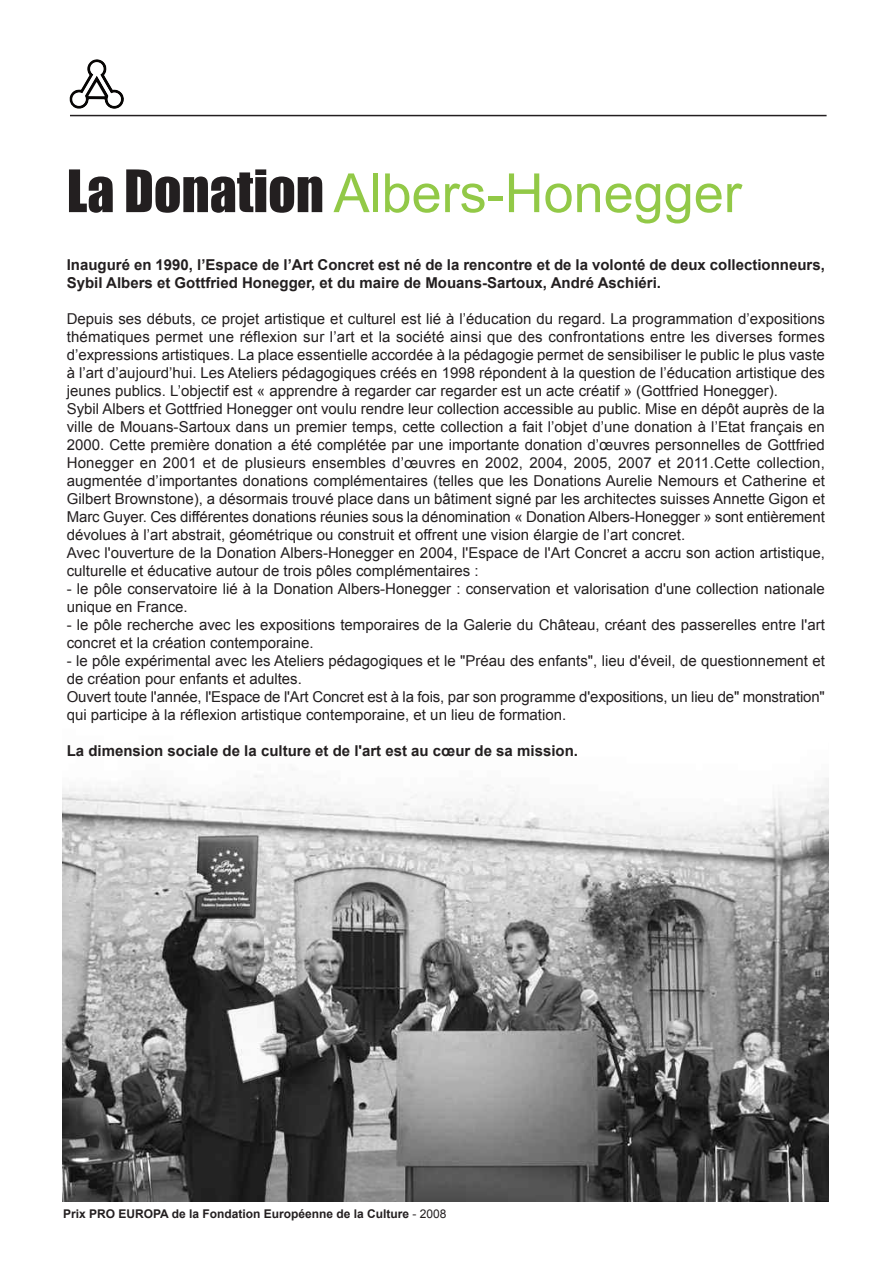
<style>
.page{position:relative;width:893px;height:1263px;background:#fff}
.page>*{position:absolute;margin:0;border:0;box-sizing:border-box;transform-origin:0 0}
.t1{font:54px "Arial";color:#92c947}
.t2{font:15px/18px "Arial";color:#231f20}
.t3{font:700 15px/18px "Arial";color:#231f20}
.t4{font:700 12px "Arial";color:#231f20}
.s1{font-family:"Impact";color:#231f20}
.s2{font-weight:400}
</style>
<div class="page">
<img style="left:70px;top:59px;width:54px;height:50px">
<hr style="left:70px;top:115px;width:757px;height:1px;background:#231f20">
<img style="left:63px;top:775px;width:765px;height:426px">
<h1 class="t1" style="left:67px;top:163px;width:676px"><span class="s1">La Donation</span> Albers-Honegger</h1>
<p class="t3" style="left:67px;top:256px;width:760px">Inauguré en 1990, l’Espace de l’Art Concret est né de la rencontre et de la volonté de deux collectionneurs,<br>Sybil Albers et Gottfried Honegger, et du maire de Mouans-Sartoux, André Aschiéri.</p>
<p class="t2" style="left:67px;top:310px;width:760px">Depuis ses débuts, ce projet artistique et culturel est lié à l’éducation du regard. La programmation d’expositions thématiques permet une réflexion sur l’art et la société ainsi que des confrontations entre les diverses formes d’expressions artistiques. La place essentielle accordée à la pédagogie permet de sensibiliser le public le plus vaste à l’art d’aujourd’hui. Les Ateliers pédagogiques créés en 1998 répondent à la question de l’éducation artistique des jeunes publics. L’objectif est « apprendre à regarder car regarder est un acte créatif » (Gottfried Honegger).<br>Sybil Albers et Gottfried Honegger ont voulu rendre leur collection accessible au public. Mise en dépôt auprès de la ville de Mouans-Sartoux dans un premier temps, cette collection a fait l’objet d’une donation à l’Etat français en 2000. Cette première donation a été complétée par une importante donation d’œuvres personnelles de Gottfried Honegger en 2001 et de plusieurs ensembles d’œuvres en 2002, 2004, 2005, 2007 et 2011.Cette collection, augmentée d’importantes donations complémentaires (telles que les Donations Aurelie Nemours et Catherine et Gilbert Brownstone), a désormais trouvé place dans un bâtiment signé par les architectes suisses Annette Gigon et Marc Guyer. Ces différentes donations réunies sous la dénomination « Donation Albers-Honegger » sont entièrement dévolues à l’art abstrait, géométrique ou construit et offrent une vision élargie de l’art concret.<br>Avec l'ouverture de la Donation Albers-Honegger en 2004, l'Espace de l'Art Concret a accru son action artistique, culturelle et éducative autour de trois pôles complémentaires :</p>
<p class="t2" style="left:67px;top:580px;width:760px">- le pôle conservatoire lié à la Donation Albers-Honegger : conservation et valorisation d'une collection nationale unique en France.</p>
<p class="t2" style="left:67px;top:616px;width:760px">- le pôle recherche avec les expositions temporaires de la Galerie du Château, créant des passerelles entre l'art concret et la création contemporaine.</p>
<p class="t2" style="left:67px;top:652px;width:760px">- le pôle expérimental avec les Ateliers pédagogiques et le "Préau des enfants", lieu d'éveil, de questionnement et de création pour enfants et adultes.<br>Ouvert toute l'année, l'Espace de l'Art Concret est à la fois, par son programme d'expositions, un lieu de" monstration" qui participe à la réflexion artistique contemporaine, et un lieu de formation.</p>
<p class="t3" style="left:67px;top:742px;width:513px">La dimension sociale de la culture et de l'art est au cœur de sa mission.</p>
<p class="t4" style="left:63px;top:1207px;width:385px">Prix PRO EUROPA de la Fondation Européenne de la Culture <span class="s2">- 2008</span></p>
</div>
